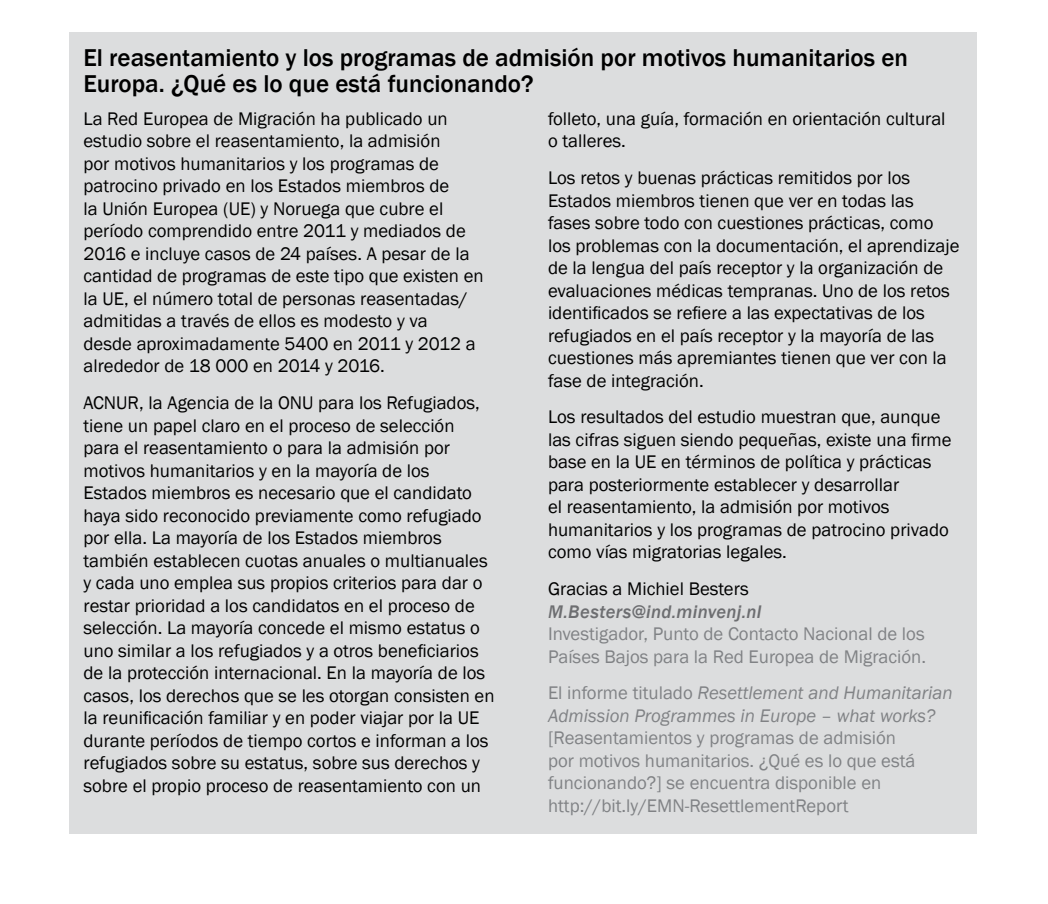
<style>
.page{position:relative;width:1048px;height:904px;background:#fff}
.page>*{position:absolute;margin:0;border:0;box-sizing:border-box;transform-origin:0 0}
.t1{font:500 25px/26.2px "Franklin Gothic";color:#000}
.t2{font:18.75px/22.5px "Franklin Gothic";color:#000}
.t3{font:18.75px/22.5px "Franklin Gothic";color:#808285}
.t4{font:italic 18.75px/22.5px "Franklin Gothic";color:#808285}
.t5{font:italic 500 18.75px "Franklin Gothic";letter-spacing:.015em;color:#6d6e71}
.s1{font-style:normal}
</style>
<div class="page">
<div style="left:69px;top:32px;width:907px;height:801px;background:#dcddde"></div>
<h1 class="t1" style="left:83px;top:45px;width:826px">El reasentamiento y los programas de admisión por motivos humanitarios en<br>Europa. ¿Qué es lo que está funcionando?</h1>
<p class="t2" style="left:83px;top:108px;width:401px">La Red Europea de Migración ha publicado un estudio sobre el reasentamiento, la admisión<br>por motivos humanitarios y los programas de patrocino privado en los Estados miembros de<br>la Unión Europea (UE) y Noruega que cubre el período comprendido entre 2011 y mediados de 2016 e incluye casos de 24 países. A pesar de la cantidad de programas de este tipo que existen en la UE, el número total de personas reasentadas/ admitidas a través de ellos es modesto y va<br>desde aproximadamente 5400 en 2011 y 2012 a alrededor de 18 000 en 2014 y 2016.</p>
<p class="t2" style="left:83px;top:392px;width:412px">ACNUR, la Agencia de la ONU para los Refugiados, tiene un papel claro en el proceso de selección para el reasentamiento o para la admisión por motivos humanitarios y en la mayoría de los Estados miembros es necesario que el candidato haya sido reconocido previamente como refugiado por ella. La mayoría de los Estados miembros también establecen cuotas anuales o multianuales y cada uno emplea sus propios criterios para dar o restar prioridad a los candidatos en el proceso de selección. La mayoría concede el mismo estatus o uno similar a los refugiados y a otros beneficiarios de la protección internacional. En la mayoría de los casos, los derechos que se les otorgan consisten en la reunificación familiar y en poder viajar por la UE durante períodos de tiempo cortos e informan a los refugiados sobre su estatus, sobre sus derechos y sobre el propio proceso de reasentamiento con un</p>
<p class="t2" style="left:548px;top:108px;width:399px">folleto, una guía, formación en orientación cultural o talleres.</p>
<p class="t2" style="left:548px;top:167px;width:413px">Los retos y buenas prácticas remitidos por los Estados miembros tienen que ver en todas las fases sobre todo con cuestiones prácticas, como los problemas con la documentación, el aprendizaje de la lengua del país receptor y la organización de evaluaciones médicas tempranas. Uno de los retos identificados se refiere a las expectativas de los refugiados en el país receptor y la mayoría de las cuestiones más apremiantes tienen que ver con la fase de integración.</p>
<p class="t2" style="left:548px;top:406px;width:405px">Los resultados del estudio muestran que, aunque las cifras siguen siendo pequeñas, existe una firme base en la UE en términos de política y prácticas para posteriormente establecer y desarrollar<br>el reasentamiento, la admisión por motivos humanitarios y los programas de patrocino privado como vías migratorias legales.</p>
<p class="t2" style="left:548px;top:578px;width:202px">Gracias a Michiel Besters</p>
<p class="t5" style="left:548px;top:599px;width:215px">M.Besters@ind.minvenj.nl</p>
<p class="t3" style="left:548px;top:623px;width:379px">Investigador, Punto de Contacto Nacional de los<br>Países Bajos para la Red Europea de Migración.</p>
<p class="t4" style="left:548px;top:682px;width:406px"><span class="s1">El informe titulado</span> Resettlement and Humanitarian<br>Admission Programmes in Europe – what works?</p>
<p class="t3" style="left:548px;top:727px;width:369px">[Reasentamientos y programas de admisión por motivos humanitarios. ¿Qué es lo que está funcionando?] se encuentra disponible en http://bit.ly/EMN-ResettlementReport</p>
</div>
